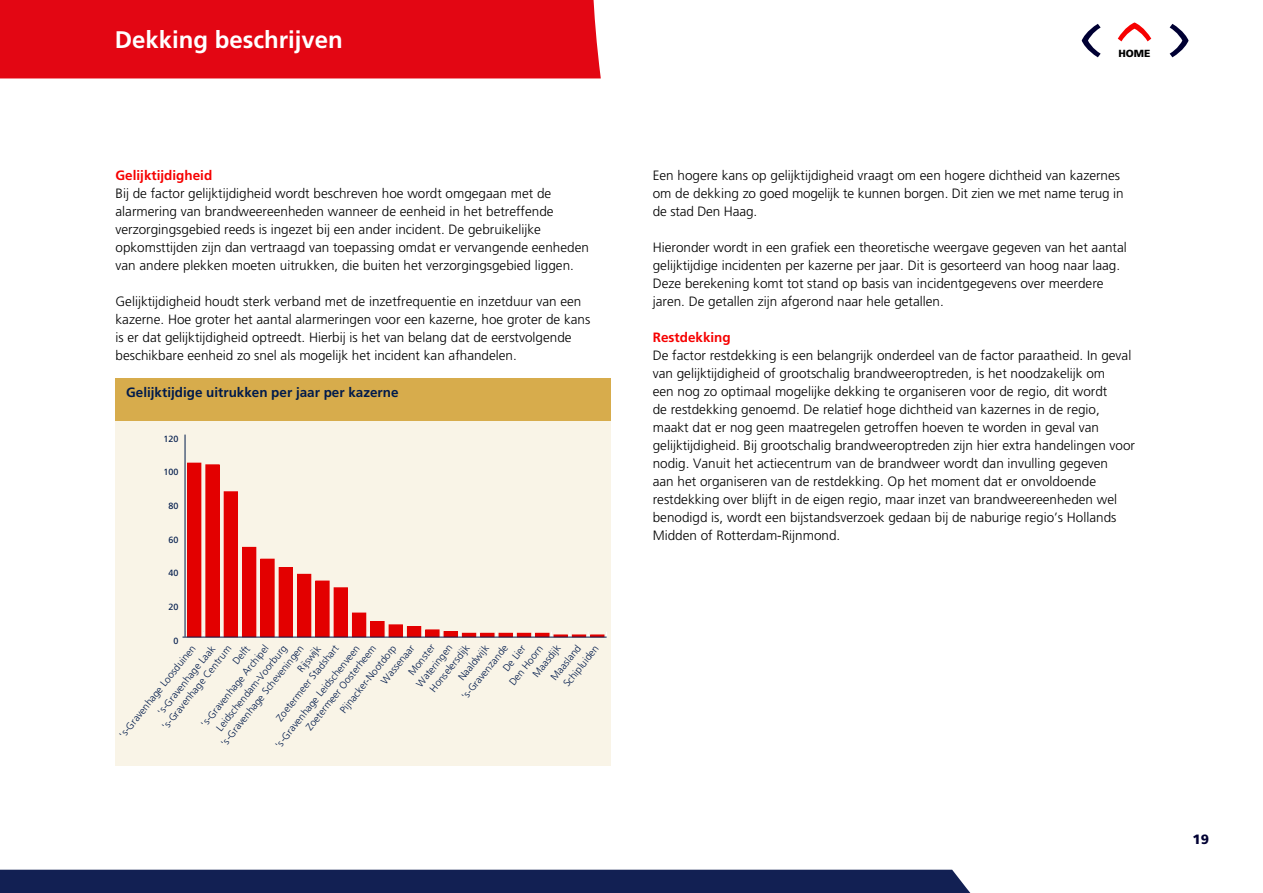
<style>
.page{position:relative;width:1263px;height:893px;background:#fff}
.page>*{position:absolute;margin:0;border:0;box-sizing:border-box;transform-origin:0 0}
.t1{font:700 24px "Fruti Bol";color:#fff}
.t2{font:300 13.5px/18px "Fruti Lig";color:#000}
.t3{font:700 13.5px "Fruti Bol";color:#001a4b}
.t4{font:700 13.5px "Fruti Bol";color:#f60000}
.t5{font:900 13.5px "Fruti Bla";color:#003}
.t6{font:900 10.35px "Fruti Bla";color:#000}
.t7{font:300 10.05px/15.3px "Fruti Lig";color:#001a4b}
.t8{font:9px "Fruti Rom";color:#001a4b}
</style>
<div class="page">
<div style="left:0;top:870px;width:971px;height:23px;background:#122053"></div>
<div style="left:0;top:0;width:601px;height:78px;background:#e30613"></div>
<svg style="left:1082px;top:24px;width:18px;height:33px"></svg>
<svg style="left:1170px;top:24px;width:18px;height:33px"></svg>
<svg style="left:1118px;top:22px;width:33px;height:19px"></svg>
<div style="left:116px;top:421px;width:495px;height:345px;background:#f9f4e7"></div>
<div style="left:116px;top:378px;width:495px;height:43px;background:#d7ac4c"></div>
<hr style="left:185px;top:636px;width:421px;height:1px;background:#fff">
<hr style="left:185px;top:435px;width:1px;height:202px;background:#001a4b">
<svg style="left:551px;top:632px;width:56px;height:5px"></svg>
<div style="left:553px;top:634px;width:15px;height:3px;border:1px solid #e30000"></div>
<div style="left:535px;top:633px;width:14px;height:4px;border:1px solid #e30000"></div>
<div style="left:517px;top:633px;width:14px;height:4px;border:1px solid #e30000"></div>
<div style="left:498px;top:633px;width:15px;height:4px;border:1px solid #e30000"></div>
<div style="left:480px;top:633px;width:14px;height:4px;border:1px solid #e30000"></div>
<div style="left:462px;top:633px;width:14px;height:4px;border:1px solid #e30000"></div>
<div style="left:444px;top:632px;width:13px;height:5px;background:#e30000"></div>
<div style="left:444px;top:631px;width:14px;height:6px;border:1px solid #e30000"></div>
<div style="left:426px;top:630px;width:13px;height:7px;background:#e30000"></div>
<div style="left:425px;top:629px;width:15px;height:8px;border:1px solid #e30000"></div>
<div style="left:407px;top:627px;width:14px;height:10px;background:#e30000"></div>
<div style="left:407px;top:626px;width:14px;height:11px;border:1px solid #e30000"></div>
<div style="left:389px;top:625px;width:13px;height:12px;background:#e30000"></div>
<div style="left:389px;top:624px;width:14px;height:13px;border:1px solid #e30000"></div>
<div style="left:371px;top:622px;width:13px;height:15px;background:#e30000"></div>
<div style="left:370px;top:621px;width:15px;height:16px;border:1px solid #e30000"></div>
<div style="left:352px;top:613px;width:14px;height:24px;background:#e30000"></div>
<div style="left:352px;top:613px;width:14px;height:24px;border:1px solid #e30000"></div>
<div style="left:334px;top:588px;width:13px;height:49px;background:#e30000"></div>
<div style="left:334px;top:587px;width:14px;height:50px;border:1px solid #e30000"></div>
<div style="left:316px;top:581px;width:13px;height:56px;background:#e30000"></div>
<div style="left:315px;top:581px;width:15px;height:56px;border:1px solid #e30000"></div>
<div style="left:298px;top:574px;width:13px;height:63px;background:#e30000"></div>
<div style="left:297px;top:574px;width:14px;height:63px;border:1px solid #e30000"></div>
<div style="left:279px;top:568px;width:13px;height:69px;background:#e30000"></div>
<div style="left:279px;top:567px;width:14px;height:70px;border:1px solid #e30000"></div>
<div style="left:261px;top:559px;width:13px;height:78px;background:#e30000"></div>
<div style="left:260px;top:559px;width:15px;height:78px;border:1px solid #e30000"></div>
<div style="left:243px;top:547px;width:13px;height:90px;background:#e30000"></div>
<div style="left:242px;top:547px;width:14px;height:90px;border:1px solid #e30000"></div>
<div style="left:224px;top:492px;width:13px;height:145px;background:#e30000"></div>
<div style="left:224px;top:491px;width:14px;height:146px;border:1px solid #e30000"></div>
<div style="left:206px;top:465px;width:13px;height:172px;background:#e30000"></div>
<div style="left:205px;top:464px;width:15px;height:173px;border:1px solid #e30000"></div>
<div style="left:188px;top:463px;width:13px;height:174px;background:#e30000"></div>
<div style="left:187px;top:463px;width:14px;height:174px;border:1px solid #e30000"></div>
<hr style="left:182px;top:637px;width:425px;height:1px;background:#001a4b">
<h1 class="t1" style="left:115px;top:25px;width:230px">Dekking beschrijven</h1>
<p class="t4" style="left:116px;top:167px;width:98px">Gelijktijdigheid</p>
<p class="t2" style="left:116px;top:184px;width:475px">Bij de factor gelijktijdigheid wordt beschreven hoe wordt omgegaan met de alarmering van brandweereenheden wanneer de eenheid in het betreffende verzorgingsgebied reeds is ingezet bij een ander incident. De gebruikelijke opkomsttijden zijn dan vertraagd van toepassing omdat er vervangende eenheden van andere plekken moeten uitrukken, die buiten het verzorgingsgebied liggen.</p>
<p class="t2" style="left:116px;top:292px;width:476px">Gelijktijdigheid houdt sterk verband met de inzetfrequentie en inzetduur van een kazerne. Hoe groter het aantal alarmeringen voor een kazerne, hoe groter de kans is er dat gelijktijdigheid optreedt. Hierbij is het van belang dat de eerstvolgende beschikbare eenheid zo snel als mogelijk het incident kan afhandelen.</p>
<p class="t3" style="left:126px;top:384px;width:274px">Gelijktijdige uitrukken per jaar per kazerne</p>
<p class="t8" style="left:163px;top:433px;width:16px">120</p>
<p class="t8" style="left:163px;top:467px;width:16px">100</p>
<p class="t8" style="left:168px;top:501px;width:11px">80</p>
<p class="t8" style="left:168px;top:534px;width:11px">60</p>
<p class="t8" style="left:168px;top:568px;width:11px">40</p>
<p class="t8" style="left:168px;top:602px;width:11px">20</p>
<p class="t8" style="left:173px;top:635px;width:6px">0</p>
<p class="t7" style="left:426px;top:685px;width:59px;rotate:-51deg">H onselersdijk</p>
<p class="t7" style="left:529px;top:671px;width:40px;rotate:-51deg">M aasdijk</p>
<p class="t7" style="left:454px;top:674px;width:44px;rotate:-51deg">N aaldw ijk</p>
<p class="t7" style="left:293px;top:666px;width:33px;rotate:-51deg">Rijsw ijk</p>
<p class="t7" style="left:142px;top:699px;width:87px;text-indent:-42px;rotate:-51deg">'s-Gravenhage Loosduinen 's-Gravenhage Laak</p>
<p class="t7" style="left:549px;top:672px;width:51px;line-height:13.6px;text-indent:-3px;rotate:-51deg">M aasland<br>Schipluiden</p>
<p class="t7" style="left:197px;top:720px;width:103px;rotate:-51deg">'s-Gravenhage Archipel</p>
<p class="t7" style="left:272px;top:714px;width:95px;rotate:-51deg">Zoetermeer Stadshart</p>
<p class="t7" style="left:404px;top:669px;width:38px;rotate:-51deg">M onster</p>
<p class="t7" style="left:458px;top:693px;width:69px;rotate:-51deg">'s-Gravenzande</p>
<p class="t7" style="left:367px;top:669px;width:48px;line-height:14px;text-indent:-48px;rotate:-51deg">Pijnacker-N ootdorp<br>W assenaar</p>
<p class="t7" style="left:158px;top:723px;width:106px;rotate:-51deg">'s-Gravenhage Centrum</p>
<p class="t7" style="left:229px;top:658px;width:22px;rotate:-51deg">Delft</p>
<p class="t7" style="left:412px;top:680px;width:52px;rotate:-51deg">W ateringen</p>
<p class="t7" style="left:499px;top:664px;width:31px;rotate:-51deg">De Lier</p>
<p class="t7" style="left:293px;top:717px;width:107px;line-height:12.8px;text-indent:-33px;rotate:-51deg">'s-Gravenhage Leidschenveen<br>Zoetermeer O osterheem</p>
<p class="t7" style="left:212px;top:724px;width:108px;rotate:-51deg">Leidschendam-Voorburg</p>
<p class="t7" style="left:217px;top:739px;width:127px;rotate:-51deg">'s-Gravenhage Scheveningen</p>
<p class="t7" style="left:505px;top:679px;width:49px;rotate:-51deg">Den H oorn</p>
<p class="t6" style="left:1118px;top:47px;width:34px">HOME</p>
<p class="t6" style="left:1118px;top:47px;width:34px">HOME</p>
<p class="t2" style="left:653px;top:166px;width:472px">Een hogere kans op gelijktijdigheid vraagt om een hogere dichtheid van kazernes om de dekking zo goed mogelijk te kunnen borgen. Dit zien we met name terug in de stad Den Haag.</p>
<p class="t2" style="left:653px;top:238px;width:476px">Hieronder wordt in een grafiek een theoretische weergave gegeven van het aantal gelijktijdige incidenten per kazerne per jaar. Dit is gesorteerd van hoog naar laag.<br>Deze berekening komt tot stand op basis van incidentgegevens over meerdere jaren. De getallen zijn afgerond naar hele getallen.</p>
<p class="t4" style="left:653px;top:329px;width:80px">Restdekking</p>
<p class="t2" style="left:653px;top:346px;width:484px">De factor restdekking is een belangrijk onderdeel van de factor paraatheid. In geval van gelijktijdigheid of grootschalig brandweeroptreden, is het noodzakelijk om<br>een nog zo optimaal mogelijke dekking te organiseren voor de regio, dit wordt<br>de restdekking genoemd. De relatief hoge dichtheid van kazernes in de regio, maakt dat er nog geen maatregelen getroffen hoeven te worden in geval van gelijktijdigheid. Bij grootschalig brandweeroptreden zijn hier extra handelingen voor nodig. Vanuit het actiecentrum van de brandweer wordt dan invulling gegeven<br>aan het organiseren van de restdekking. Op het moment dat er onvoldoende restdekking over blijft in de eigen regio, maar inzet van brandweereenheden wel benodigd is, wordt een bijstandsverzoek gedaan bij de naburige regio’s Hollands Midden of Rotterdam-Rijnmond.</p>
<p class="t5" style="left:1192px;top:831px;width:18px">19</p>
</div>
